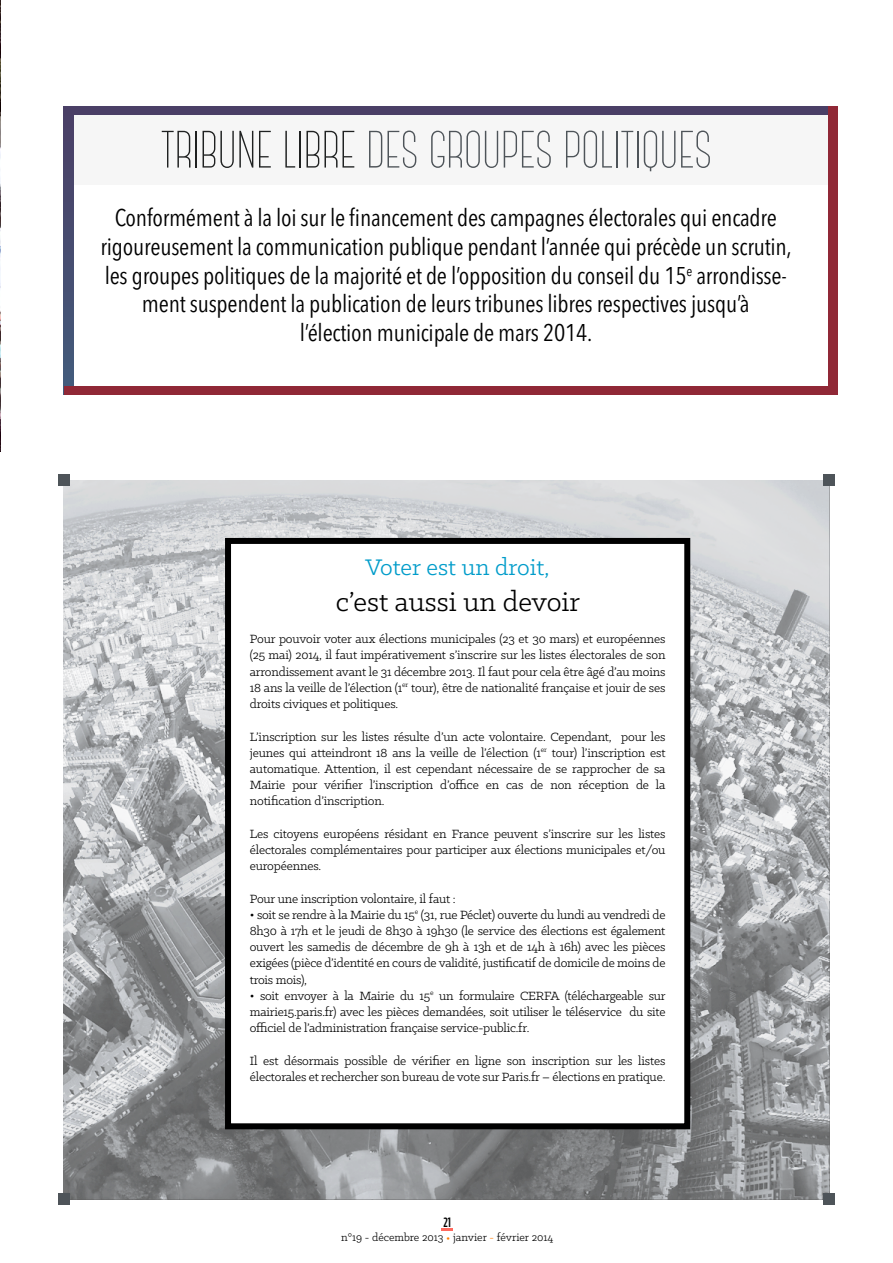
<style>
.page{position:relative;width:893px;height:1263px;background:#fff}
.page>*{position:absolute;margin:0;border:0;box-sizing:border-box;transform-origin:0 0}
.t1{font:300 52.5px "Canter";color:#4e5459}
.t2{font:30px "Klinic Slab";color:#000}
.t3{font:25.5px "Klinic Slab";color:#009cca}
.t4{font:condensed 24px/28.8px "Avenir Next LT Pro";letter-spacing:-.01em;color:#000;text-align:center}
.t5{font:13.5px/16.2px "Klinic Slab";letter-spacing:-.01em;color:#000;text-align:justify}
.t6{font:500 condensed 13.5px "Gotham HTF";color:#000}
.t7{font:12px "Klinic Slab";color:#000}
.s1{color:#1f2121}
.s2{color:#ff7b00}
</style>
<div class="page">
<hr style="left:0;top:0;width:1px;height:1263px;background:#ffec68">
<img style="left:0;top:0;width:1px;height:452px">
<div style="left:70px;top:110px;width:760px;height:75px;background:#f6f6f6"></div>
<svg style="left:64px;top:480px;width:765px;height:719px;background:#adafb1"></svg>
<div style="left:225px;top:538px;width:465px;height:591px;background:#fff;border:6px solid #000"></div>
<svg style="left:64px;top:106px;width:9px;height:280px;background:#464c70"></svg>
<div style="left:73px;top:106px;width:761px;height:9px;background:#4a3f66"></div>
<div style="left:64px;top:386px;width:774px;height:9px;background:#902836"></div>
<div style="left:828px;top:106px;width:10px;height:289px;background:#902836"></div>
<div style="left:823px;top:1193px;width:12px;height:12px;background:#4e5459"></div>
<div style="left:58px;top:1193px;width:12px;height:12px;background:#4e5459"></div>
<div style="left:823px;top:474px;width:12px;height:12px;background:#4e5459"></div>
<div style="left:58px;top:474px;width:12px;height:12px;background:#4e5459"></div>
<svg style="left:441px;top:1228px;width:12px;height:3px"></svg>
<h1 class="t1" style="left:161px;top:125px;width:552px"><span class="s1">TRIBUNE LIBRE</span> DES GROUPES POLITIQUES</h1>
<p class="t4" style="left:101px;top:203px;width:693px">Conformément à la loi sur le financement des campagnes électorales qui encadre rigoureusement la communication publique pendant l’année qui précède un scrutin, les groupes politiques de la majorité et de l’opposition du conseil du 15<sup>e</sup> arrondisse&shy;ment suspendent la publication de leurs tribunes libres respectives jusqu’à<br>l’élection municipale de mars 2014.</p>
<h3 class="t3" style="left:366px;top:551px;width:186px">Voter est un droit,</h3>
<h2 class="t2" style="left:336px;top:583px;width:246px">c’est aussi un devoir</h2>
<p class="t5" style="left:250px;top:631px;width:417px">Pour pouvoir voter aux élections municipales (23 et 30 mars) et européennes (25 mai) 2014, il faut impérativement s’inscrire sur les listes électorales de son arrondissement avant le 31 décembre 2013. Il faut pour cela être âgé d’au moins 18 ans la veille de l’élection (1<sup>er</sup> tour), être de nationalité française et jouir de ses droits civiques et politiques.</p>
<p class="t5" style="left:250px;top:728px;width:417px">L’inscription sur les listes résulte d’un acte volontaire. Cependant, pour les jeunes qui atteindront 18 ans la veille de l’élection (1<sup>er</sup> tour) l’inscription est automatique. Attention, il est cependant nécessaire de se rapprocher de sa Mairie pour vérifier l’inscription d’office en cas de non réception de la notification d’inscription.</p>
<p class="t5" style="left:250px;top:825px;width:417px">Les citoyens européens résidant en France peuvent s’inscrire sur les listes électorales complémentaires pour participer aux élections municipales et/ou européennes.</p>
<p class="t5" style="left:250px;top:890px;width:207px">Pour une inscription volontaire, il faut :</p>
<p class="t5" style="left:250px;top:906px;width:417px">• soit se rendre à la Mairie du 15<sup>e</sup> (31, rue Péclet) ouverte du lundi au vendredi de 8h30 à 17h et le jeudi de 8h30 à 19h30 (le service des élections est également ouvert les samedis de décembre de 9h à 13h et de 14h à 16h) avec les pièces exigées (pièce d’identité en cours de validité, justificatif de domicile de moins de trois mois),</p>
<p class="t5" style="left:250px;top:987px;width:417px">• soit envoyer à la Mairie du 15<sup>e</sup> un formulaire CERFA (téléchargeable sur mairie15.paris.fr) avec les pièces demandées, soit utiliser le téléservice du site officiel de l’administration française service-public.fr.</p>
<p class="t5" style="left:250px;top:1052px;width:417px">Il est désormais possible de vérifier en ligne son inscription sur les listes électorales et rechercher son bureau de vote sur Paris.fr – élections en pratique.</p>
<p class="t6" style="left:443px;top:1215px;width:9px">21</p>
<p class="t7" style="left:341px;top:1229px;width:214px">n°19 - décembre 2013 <span class="s2">•</span> janvier <span class="s2">-</span> février 2014</p>
</div>
